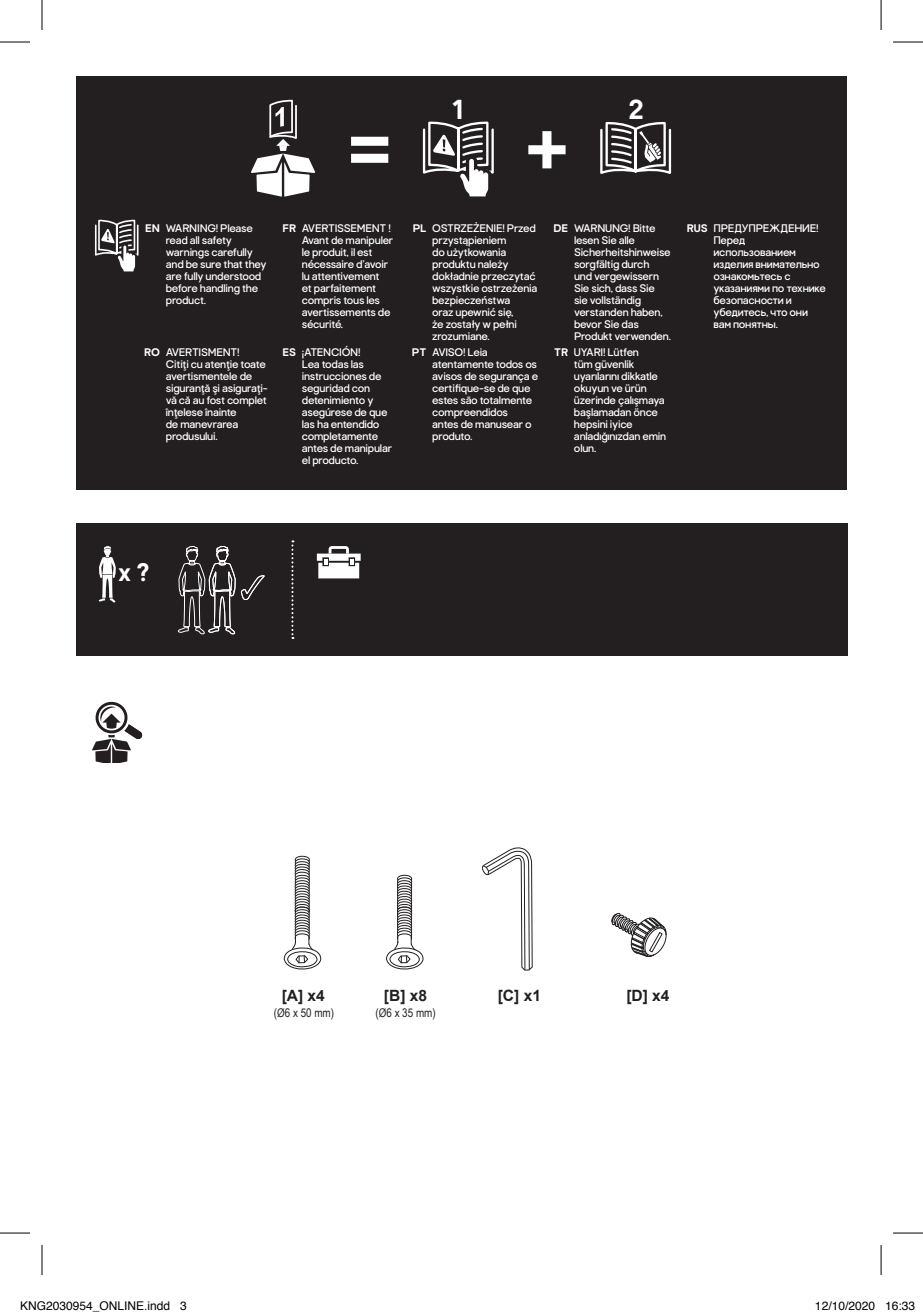
<style>
.page{position:relative;width:923px;height:1316px;background:#fff}
.page>*{position:absolute;margin:0;border:0;box-sizing:border-box;transform-origin:0 0}
.t1{font:700 27.4px "Good Home";color:#fff}
.t2{font:700 25.4px "Good Home";color:#fff}
.t3{font:700 15.6px "Arial";color:#231f20}
.t4{font:12px "Helvetica";color:#000}
.t5{font:12px "Arial Narrow";color:#231f20}
.t6{font:11px/12px "Good Home";letter-spacing:-.02em;color:#fff}
.s1{font-weight:700}
</style>
<div class="page">
<svg style="left:481px;top:847px;width:52px;height:123px"></svg>
<svg style="left:283px;top:855px;width:39px;height:115px"></svg>
<svg style="left:386px;top:874px;width:38px;height:96px"></svg>
<svg style="left:611px;top:912px;width:56px;height:45px"></svg>
<div style="left:76px;top:523px;width:771px;height:133px;background:#231f20"></div>
<svg style="left:92px;top:701px;width:51px;height:61px"></svg>
<svg style="left:317px;top:546px;width:44px;height:32px"></svg>
<svg style="left:98px;top:546px;width:18px;height:56px"></svg>
<svg style="left:178px;top:545px;width:87px;height:90px"></svg>
<div style="left:76px;top:76px;width:771px;height:413px;background:#231f20"></div>
<svg style="left:94px;top:219px;width:45px;height:53px"></svg>
<svg style="left:422px;top:121px;width:72px;height:76px"></svg>
<svg style="left:600px;top:121px;width:72px;height:53px"></svg>
<svg style="left:351px;top:137px;width:37px;height:26px"></svg>
<svg style="left:528px;top:131px;width:38px;height:37px"></svg>
<svg style="left:251px;top:100px;width:64px;height:96px"></svg>
<svg style="left:291px;top:540px;width:2px;height:99px"></svg>
<hr style="left:0;top:42px;width:30px;height:1px;background:#000">
<hr style="left:893px;top:42px;width:30px;height:1px;background:#000">
<hr style="left:0;top:1232px;width:30px;height:1px;background:#000">
<hr style="left:893px;top:1232px;width:30px;height:1px;background:#000">
<hr style="left:42px;top:0;width:1px;height:30px;background:#000">
<svg style="left:42px;top:1245px;width:1px;height:29px"></svg>
<hr style="left:881px;top:0;width:1px;height:30px;background:#000">
<svg style="left:881px;top:1245px;width:1px;height:29px"></svg>
<h1 class="t1" style="left:452px;top:93px;width:13px">1</h1>
<h1 class="t1" style="left:627px;top:94px;width:18px">2</h1>
<p class="t6" style="left:166px;top:222px;width:102px;text-indent:-21px"><span class="s1">EN</span> WARNING! Please read all safety warnings carefully and be sure that they are fully understood before handling the product.</p>
<p class="t6" style="left:302px;top:222px;width:93px;text-indent:-19px"><span class="s1">FR</span> AVERTISSEMENT !<br>Avant de manipuler le produit, il est nécessaire d’avoir lu attentivement<br>et parfaitement compris tous les avertissements de sécurité.</p>
<p class="t6" style="left:432px;top:222px;width:107px;text-indent:-20px"><span class="s1">PL</span> OSTRZEŻENIE! Przed przystąpieniem<br>do użytkowania produktu należy dokładnie przeczytać wszystkie ostrzeżenia bezpieczeństwa<br>oraz upewnić się,<br>że zostały w pełni zrozumiane.</p>
<p class="t6" style="left:574px;top:222px;width:98px;text-indent:-20px"><span class="s1">DE</span> WARNUNG! Bitte lesen Sie alle<br>Sicherheitshinweise sorgfältig durch<br>und vergewissern<br>Sie sich, dass Sie sie vollständig verstanden haben, bevor Sie das<br>Produkt verwenden.</p>
<p class="t6" style="left:713px;top:222px;width:114px;text-indent:-27px"><span class="s1">RUS</span> ПРЕДУПРЕЖДЕНИЕ!<br>Перед использованием изделия внимательно ознакомьтесь с указаниями по технике безопасности и убедитесь, что они вам понятны.</p>
<p class="t6" style="left:166px;top:346px;width:104px;text-indent:-22px"><span class="s1">RO</span> AVERTISMENT!<br>Citiţi cu atenţie toate avertismentele de siguranţă şi asiguraţi&shy;vă că au fost complet înţelese înainte<br>de manevrarea produsului.</p>
<p class="t6" style="left:302px;top:346px;width:92px;text-indent:-19px"><span class="s1">ES</span> ¡ATENCIÓN!<br>Lea todas las instrucciones de seguridad con detenimiento y asegúrese de que las ha entendido completamente antes de manipular el producto.</p>
<p class="t6" style="left:432px;top:346px;width:107px;text-indent:-20px"><span class="s1">PT</span> AVISO! Leia atentamente todos os avisos de segurança e certifique-se de que estes são totalmente compreendidos<br>antes de manusear o produto.</p>
<p class="t6" style="left:574px;top:346px;width:94px;text-indent:-20px"><span class="s1">TR</span> UYARI! Lütfen<br>tüm güvenlik uyarılarını dikkatle okuyun ve ürün üzerinde çalışmaya başlamadan önce hepsini iyice anladığınızdan emin olun.</p>
<h2 class="t2" style="left:118px;top:557px;width:33px">x ?</h2>
<h3 class="t3" style="left:282px;top:985px;width:45px">[A] x4</h3>
<h3 class="t3" style="left:384px;top:985px;width:45px">[B] x8</h3>
<h3 class="t3" style="left:498px;top:985px;width:45px">[C] x1</h3>
<h3 class="t3" style="left:626px;top:985px;width:45px">[D] x4</h3>
<p class="t5" style="left:274px;top:1006px;width:62px">(Ø6 x 50 mm)</p>
<p class="t5" style="left:376px;top:1006px;width:62px">(Ø6 x 35 mm)</p>
<p class="t4" style="left:20px;top:1296px;width:168px">KNG2030954_ONLINE.indd 3</p>
<p class="t4" style="left:815px;top:1296px;width:102px">12/10/2020 16:33</p>
</div>
